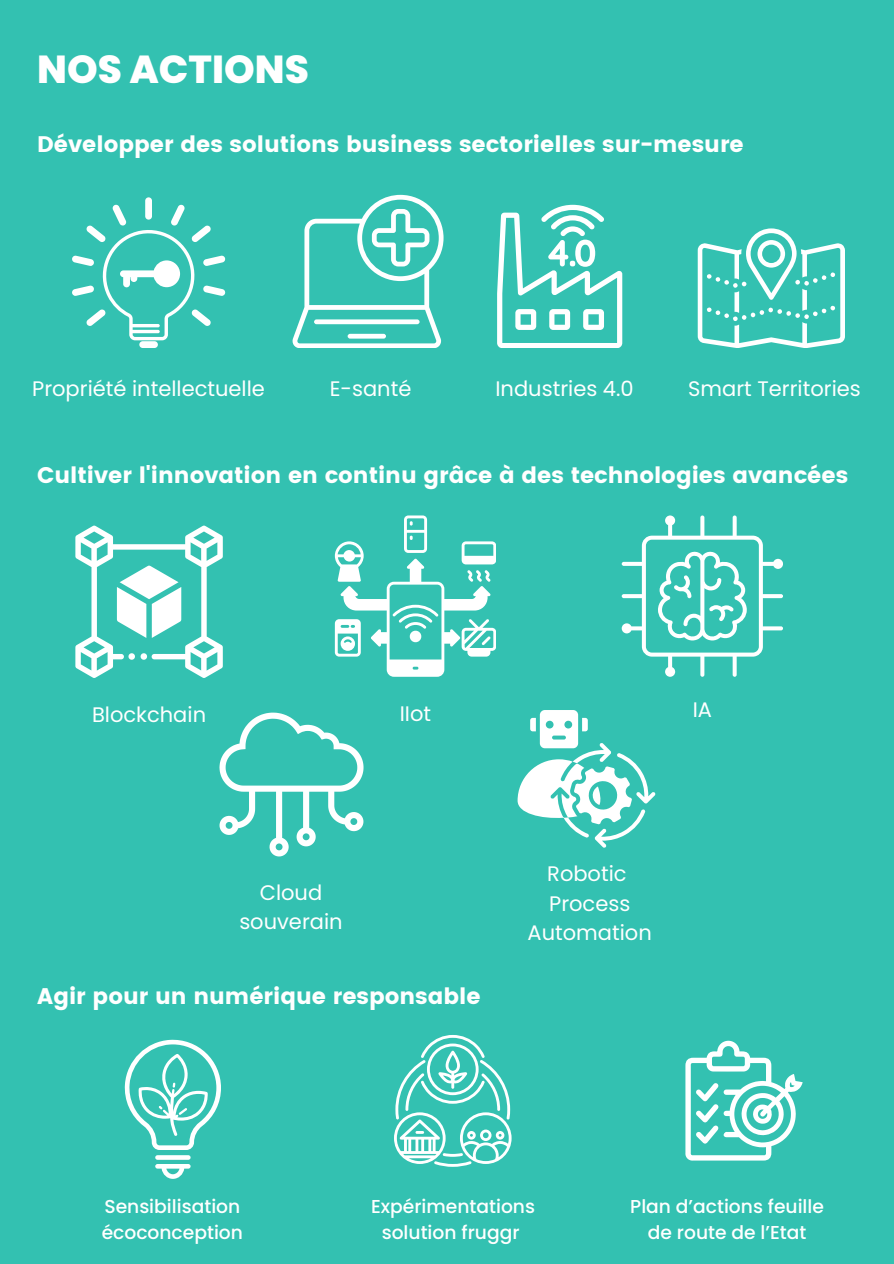
<style>
.page{position:relative;width:894px;height:1264px;background:#fff}
.page>*{position:absolute;margin:0;border:0;box-sizing:border-box;transform-origin:0 0}
.t1{font:800 39px "Poppins";color:#fff}
.t2{font:22.5px "Poppins";color:#fff}
.t3{font:21px/29.2px "Poppins";color:#fff;text-align:center}
.t4{font:500 18.75px/26.1px "Poppins";color:#fff;text-align:center}
</style>
<div class="page">
<div style="left:0;top:0;width:893px;height:1263px;background:#33c1b1"></div>
<div style="left:139px;top:341px;width:19px;height:7px;background:#fff;border-radius:3px"></div>
<div style="left:145px;top:197px;width:7px;height:23px;background:#fff;border-radius:3px"></div>
<svg style="left:72px;top:204px;width:153px;height:136px"></svg>
<svg style="left:292px;top:195px;width:151px;height:153px"></svg>
<svg style="left:497px;top:205px;width:125px;height:143px"></svg>
<svg style="left:697px;top:228px;width:147px;height:120px"></svg>
<svg style="left:75px;top:525px;width:148px;height:153px"></svg>
<svg style="left:335px;top:515px;width:160px;height:161px"></svg>
<svg style="left:621px;top:515px;width:161px;height:161px"></svg>
<svg style="left:219px;top:712px;width:144px;height:144px"></svg>
<svg style="left:517px;top:710px;width:138px;height:137px"></svg>
<svg style="left:155px;top:1155px;width:35px;height:4px"></svg>
<svg style="left:155px;top:1164px;width:35px;height:14px"></svg>
<svg style="left:124px;top:1039px;width:96px;height:110px"></svg>
<svg style="left:394px;top:1035px;width:117px;height:131px"></svg>
<svg style="left:685px;top:1040px;width:117px;height:120px"></svg>
<h1 class="t1" style="left:37px;top:42px;width:273px">NOS ACTIONS</h1>
<p class="t2" style="left:37px;top:131px;width:707px">Développer des solutions business sectorielles sur-mesure</p>
<h3 class="t3" style="left:32px;top:374px;width:234px">Propriété intellectuelle</h3>
<p class="t3" style="left:329px;top:374px;width:83px">E-santé</p>
<p class="t3" style="left:495px;top:374px;width:140px">Industries 4.0</p>
<p class="t3" style="left:688px;top:374px;width:174px">Smart Territories</p>
<h4 class="t2" style="left:37px;top:461px;width:812px">Cultiver l'innovation en continu grâce à des technologies avancées</h4>
<h4 class="t3" style="left:92px;top:700px;width:115px">Blockchain</h4>
<h4 class="t3" style="left:399px;top:699px;width:33px">IIot</h4>
<h4 class="t3" style="left:692px;top:694px;width:21px">IA</h4>
<h3 class="t3" style="left:239px;top:878px;width:105px">Cloud souverain</h3>
<p class="t2" style="left:37px;top:983px;width:444px">Agir pour un numérique responsable</p>
<p class="t3" style="left:527px;top:859px;width:126px">Robotic<br>Process<br>Automation</p>
<p class="t4" style="left:102px;top:1193px;width:143px;text-align:left">Sensibilisation écoconception</p>
<h2 class="t4" style="left:371px;top:1193px;width:165px">Expérimentations solution fruggr</h2>
<h4 class="t4" style="left:630px;top:1193px;width:195px">Plan d’actions feuille de route de l’Etat</h4>
</div>
